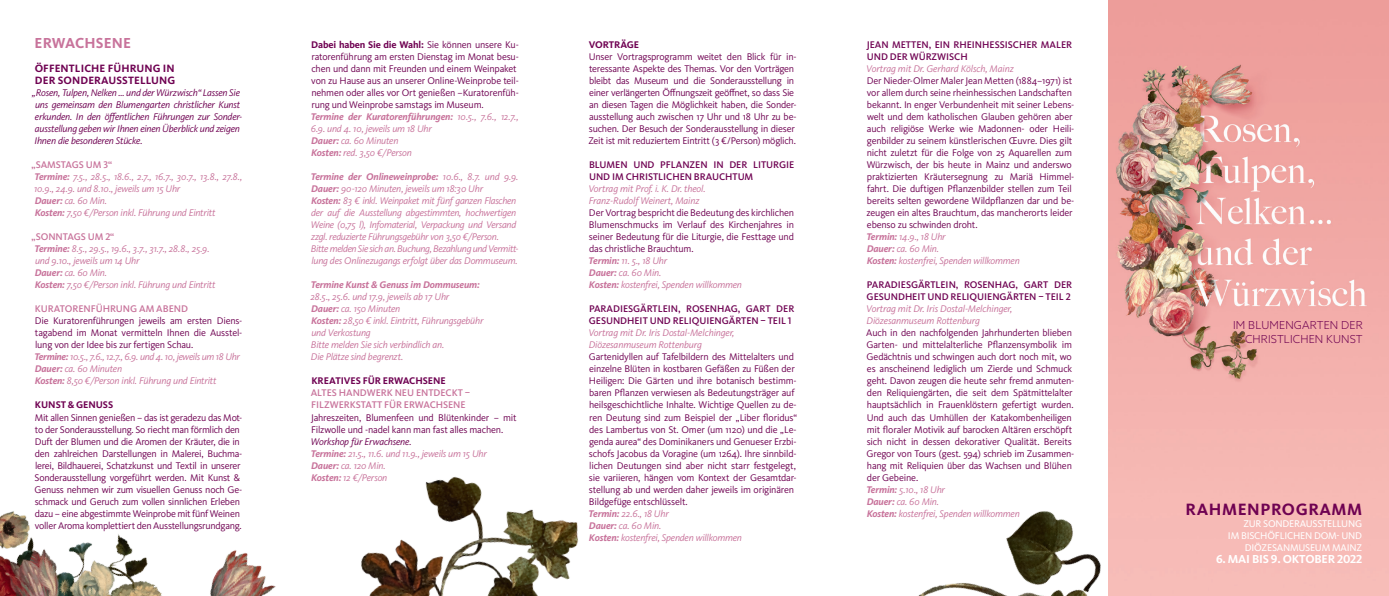
<style>
.page{position:relative;width:1389px;height:596px;background:#fff}
.page>*{position:absolute;margin:0;border:0;box-sizing:border-box;transform-origin:0 0}
.t1{font:700 17px "Kievit OT";letter-spacing:.035em;color:#6f0252}
.t2{font:700 15px "Kievit OT";letter-spacing:.01em;color:#c8739b}
.t3{font:700 12px "Kievit OT";letter-spacing:-.01em;color:#fff}
.t4{font:700 11px/12px "Kievit OT";letter-spacing:.01em;color:#6f0252}
.t5{font:300 11px/14px "Azo Sans";letter-spacing:.01em;color:#6f0252;text-align:right}
.t6{font:10.1px/12px "Kievit OT";letter-spacing:-.02em;color:#fff;text-align:right}
.t7{font:10px/12px "Kievit OT";letter-spacing:-.02em;color:#6f0252}
.t8{font:italic 10px/12px "Kievit OT";letter-spacing:-.02em;color:#c8739b}
.t9{font:500 10px/12px "Kievit OT";letter-spacing:-.005em;color:#6f0252}
.t10{font:italic 10px/12px "Kievit OT";letter-spacing:-.02em;color:#6f0252}
.t11{font:500 10px/12px "Kievit OT";letter-spacing:-.005em;color:#c8739b}
.t12{font:700 10px "Kievit OT";letter-spacing:-.005em;color:#6f0252}
.t13{font:italic 700 10px "Kievit OT";letter-spacing:-.01em;color:#c8739b}
.s1{font-weight:500;font-style:normal}
.s2{font-weight:700}
.s3{font-weight:700;font-style:italic;color:#c8739b}
.s4{font-style:italic;color:#c8739b}
.s5{color:#6f0252}
</style>
<div class="page">
<img style="left:1108px;top:0;width:281px;height:595px">
<img style="left:0;top:511px;width:243px;height:84px">
<div style="left:167px;top:584px;width:26px;height:11px;background:#fff"></div>
<img style="left:243px;top:476px;width:336px;height:119px">
<img style="left:919px;top:388px;width:243px;height:207px">
<h2 class="t2" style="left:35px;top:34px;width:98px">ERWACHSENE</h2>
<p class="t4" style="left:35px;top:62px;width:142px">ÖFFENTLICHE FÜHRUNG IN<br>DER SONDERAUSSTELLUNG</p>
<p class="t10" style="left:32px;top:87px;width:212px">„Rosen, Tulpen, Nelken … und der Würzwisch“ Lassen Sie uns gemeinsam den Blumengarten christlicher Kunst erkunden. In den öffentlichen Führungen zur Sonder&shy;ausstellung geben wir Ihnen einen Überblick und zeigen Ihnen die besonderen Stücke.</p>
<p class="t8" style="left:32px;top:159px;width:212px"><span class="s1">„SAMSTAGS UM 3“<br></span><span class="s2">Termine:</span> 7.5., 28.5., 18.6., 2.7., 16.7., 30.7., 13.8., 27.8., 10.9., 24.9. und 8.10., jeweils um 15 Uhr<br><span class="s2">Dauer:</span> ca. 60 Min.<br><span class="s2">Kosten:</span> 7,50 €/Person inkl. Führung und Eintritt</p>
<p class="t8" style="left:32px;top:231px;width:185px"><span class="s1">„SONNTAGS UM 2“<br></span><span class="s2">Termine:</span> 8.5., 29.5., 19.6., 3.7., 31.7., 28.8., 25.9. und 9.10., jeweils um 14 Uhr<br><span class="s2">Dauer:</span> ca. 60 Min.<br><span class="s2">Kosten:</span> 7,50 €/Person inkl. Führung und Eintritt</p>
<p class="t11" style="left:35px;top:303px;width:155px">KURATORENFÜHRUNG AM ABEND</p>
<p class="t7" style="left:34px;top:315px;width:210px">Die Kuratorenführungen jeweils am ersten Diens&shy;tagabend im Monat vermitteln Ihnen die Ausstel&shy;lung von der Idee bis zur fertigen Schau.<br><span class="s3">Termine:</span> <span class="s4">10.5., 7.6., 12.7., 6.9. und 4. 10, jeweils um 18 Uhr </span><span class="s3">Dauer:</span> <span class="s4">ca. 60 Minuten<br></span><span class="s3">Kosten:</span> <span class="s4">8,50 €/Person inkl. Führung und Eintritt</span></p>
<p class="t12" style="left:35px;top:399px;width:80px">KUNST &amp; GENUSS</p>
<p class="t7" style="left:35px;top:411px;width:209px">Mit allen Sinnen genießen – das ist geradezu das Mot&shy;to der Sonderausstellung. So riecht man förmlich den Duft der Blumen und die Aromen der Kräuter, die in den zahlreichen Darstellungen in Malerei, Buchma&shy;lerei, Bildhauerei, Schatzkunst und Textil in unserer Sonderausstellung vorgeführt werden. Mit Kunst &amp; Genuss nehmen wir zum visuellen Genuss noch Ge&shy;schmack und Geruch zum vollen sinnlichen Erleben dazu – eine abgestimmte Weinprobe mit fünf Weinen voller Aroma komplettiert den Ausstellungsrundgang.</p>
<p class="t7" style="left:311px;top:39px;width:210px"><span class="s2">Dabei haben Sie die Wahl:</span> Sie können unsere Ku&shy;ratorenführung am ersten Dienstag im Monat besu&shy;chen und dann mit Freunden und einem Weinpaket von zu Hause aus an unserer Online-Weinprobe teil&shy;nehmen oder alles vor Ort genießen –Kuratorenfüh&shy;rung und Weinprobe samstags im Museum.<br><span class="s3">Termine der Kuratorenführungen:</span> <span class="s4">10.5., 7.6., 12.7., 6.9. und 4. 10, jeweils um 18 Uhr<br></span><span class="s3">Dauer:</span> <span class="s4">ca. 60 Minuten<br></span><span class="s3">Kosten:</span> <span class="s4">red. 3,50 €/Person</span></p>
<p class="t8" style="left:311px;top:171px;width:209px"><span class="s2">Termine der Onlineweinprobe:</span> 10.6., 8.7. und 9.9.<br><span class="s2">Dauer:</span> 90-120 Minuten, jeweils um 18:30 Uhr<br><span class="s2">Kosten:</span> 83 € inkl. Weinpaket mit fünf ganzen Flaschen der auf die Ausstellung abgestimmten, hochwertigen Weine (0,75 l), Infomaterial, Verpackung und Versand zzgl. reduzierte Führungsgebühr von 3,50 €/Person.<br>Bitte melden Sie sich an. Buchung, Bezahlung und Vermitt&shy;lung des Onlinezugangs erfolgt über das Dommuseum.</p>
<p class="t13" style="left:311px;top:279px;width:171px">Termine Kunst &amp; Genuss im Dommuseum:</p>
<p class="t8" style="left:310px;top:291px;width:175px">28.5., 25.6. und 17.9, jeweils ab 17 Uhr<br><span class="s2">Dauer:</span> ca. 150 Minuten<br><span class="s2">Kosten:</span> 28,50 € inkl. Eintritt, Führungsgebühr und Verkostung<br>Bitte melden Sie sich verbindlich an.<br>Die Plätze sind begrenzt.</p>
<p class="t12" style="left:311px;top:375px;width:136px">KREATIVES FÜR ERWACHSENE</p>
<p class="t11" style="left:311px;top:387px;width:161px">ALTES HANDWERK NEU ENTDECKT –<br>FILZWERKSTATT FÜR ERWACHSENE</p>
<p class="t7" style="left:311px;top:411px;width:207px">Jahreszeiten, Blumenfeen und Blütenkinder – mit<br>Filzwolle und -nadel kann man fast alles machen.</p>
<p class="t8" style="left:311px;top:435px;width:178px"><span class="s5">Workshop für Erwachsene.<br></span><span class="s2">Termine:</span> 21.5., 11.6. und 11.9., jeweils um 15 Uhr<br><span class="s2">Dauer:</span> ca. 120 Min.<br><span class="s2">Kosten:</span> 12 €/Person</p>
<p class="t12" style="left:589px;top:39px;width:52px">VORTRÄGE</p>
<p class="t7" style="left:588px;top:51px;width:210px">Unser Vortragsprogramm weitet den Blick für in&shy;teressante Aspekte des Themas. Vor den Vorträgen bleibt das Museum und die Sonderausstellung in einer verlängerten Öffnungszeit geöffnet, so dass Sie an diesen Tagen die Möglichkeit haben, die Sonder&shy;ausstellung auch zwischen 17 Uhr und 18 Uhr zu be&shy;suchen. Der Besuch der Sonderausstellung in dieser Zeit ist mit reduziertem Eintritt (3 €/Person) möglich.</p>
<p class="t9" style="left:589px;top:159px;width:207px">BLUMEN UND PFLANZEN IN DER LITURGIE<br>UND IM CHRISTLICHEN BRAUCHTUM</p>
<p class="t8" style="left:588px;top:183px;width:119px">Vortrag mit Prof. i. K. Dr. theol.<br>Franz-Rudolf Weinert, Mainz</p>
<p class="t7" style="left:589px;top:207px;width:207px">Der Vortrag bespricht die Bedeutung des kirchlichen Blumenschmucks im Verlauf des Kirchenjahres in seiner Bedeutung für die Liturgie, die Festtage und das christliche Brauchtum.<br><span class="s3">Termin:</span> <span class="s4">11. 5., 18 Uhr<br></span><span class="s3">Dauer:</span> <span class="s4">ca. 60 Min.<br></span><span class="s3">Kosten:</span> <span class="s4">kostenfrei, Spenden willkommen</span></p>
<p class="t9" style="left:589px;top:303px;width:207px">PARADIESGÄRTLEIN, ROSENHAG, GART DER<br>GESUNDHEIT UND RELIQUIENGÄRTEN – TEIL 1</p>
<p class="t8" style="left:588px;top:327px;width:147px">Vortrag mit Dr. Iris Dostal-Melchinger,<br>Diözesanmuseum Rottenburg</p>
<p class="t7" style="left:589px;top:351px;width:210px">Gartenidyllen auf Tafelbildern des Mittelalters und einzelne Blüten in kostbaren Gefäßen zu Füßen der Heiligen: Die Gärten und ihre botanisch bestimm&shy;baren Pflanzen verwiesen als Bedeutungsträger auf heilsgeschichtliche Inhalte. Wichtige Quellen zu de&shy;ren Deutung sind zum Beispiel der „Liber floridus“ des Lambertus von St. Omer (um 1120) und die „Le&shy;genda aurea“ des Dominikaners und Genueser Erzbi&shy;schofs Jacobus da Voragine (um 1264). Ihre sinnbild&shy;lichen Deutungen sind aber nicht starr festgelegt, sie variieren, hängen vom Kontext der Gesamtdar&shy;stellung ab und werden daher jeweils im originären Bildgefüge entschlüsselt.<br><span class="s3">Termin:</span> <span class="s4">22.6., 18 Uhr<br></span><span class="s3">Dauer:</span> <span class="s4">ca. 60 Min.<br></span><span class="s3">Kosten:</span> <span class="s4">kostenfrei, Spenden willkommen</span></p>
<p class="t9" style="left:867px;top:39px;width:207px">JEAN METTEN, EIN RHEINHESSISCHER MALER<br>UND DER WÜRZWISCH</p>
<p class="t8" style="left:866px;top:63px;width:149px">Vortrag mit Dr. Gerhard Kölsch, Mainz</p>
<p class="t7" style="left:866px;top:75px;width:210px">Der Nieder-Olmer Maler Jean Metten (1884–1971) ist vor allem durch seine rheinhessischen Landschaften bekannt. In enger Verbundenheit mit seiner Lebens&shy;welt und dem katholischen Glauben gehören aber auch religiöse Werke wie Madonnen- oder Heili&shy;genbilder zu seinem künstlerischen Œuvre. Dies gilt nicht zuletzt für die Folge von 25 Aquarellen zum Würzwisch, der bis heute in Mainz und anderswo praktizierten Kräutersegnung zu Mariä Himmel&shy;fahrt. Die duftigen Pflanzenbilder stellen zum Teil bereits selten gewordene Wildpflanzen dar und be&shy;zeugen ein altes Brauchtum, das mancherorts leider ebenso zu schwinden droht.<br><span class="s3">Termin:</span> <span class="s4">14.9., 18 Uhr<br></span><span class="s3">Dauer:</span> <span class="s4">ca. 60 Min.<br></span><span class="s3">Kosten:</span> <span class="s4">kostenfrei, Spenden willkommen</span></p>
<p class="t9" style="left:867px;top:279px;width:207px">PARADIESGÄRTLEIN, ROSENHAG, GART DER<br>GESUNDHEIT UND RELIQUIENGÄRTEN – TEIL 2</p>
<p class="t8" style="left:866px;top:303px;width:147px">Vortrag mit Dr. Iris Dostal-Melchinger,<br>Diözesanmuseum Rottenburg</p>
<p class="t7" style="left:866px;top:327px;width:210px">Auch in den nachfolgenden Jahrhunderten blieben Garten- und mittelalterliche Pflanzensymbolik im Gedächtnis und schwingen auch dort noch mit, wo es anscheinend lediglich um Zierde und Schmuck geht. Davon zeugen die heute sehr fremd anmuten&shy;den Reliquiengärten, die seit dem Spätmittelalter hauptsächlich in Frauenklöstern gefertigt wurden.<br>Und auch das Umhüllen der Katakombenheiligen mit floraler Motivik auf barocken Altären erschöpft sich nicht in dessen dekorativer Qualität. Bereits Gregor von Tours (gest. 594) schrieb im Zusammen&shy;hang mit Reliquien über das Wachsen und Blühen der Gebeine.<br><span class="s3">Termin:</span> <span class="s4">5.10., 18 Uhr<br></span><span class="s3">Dauer:</span> <span class="s4">ca. 60 Min.<br></span><span class="s3">Kosten:</span> <span class="s4">kostenfrei, Spenden willkommen</span></p>
<p class="t5" style="left:1233px;top:318px;width:131px">IM BLUMENGARTEN DER<br>CHRISTLICHEN KUNST</p>
<h1 class="t1" style="left:1186px;top:499px;width:178px">RAHMENPROGRAMM</h1>
<p class="t6" style="left:1228px;top:517px;width:136px">ZUR SONDERAUSSTELLUNG<br>IM BISCHÖFLICHEN DOM- UND<br>DIÖZESANMUSEUM MAINZ</p>
<p class="t3" style="left:1216px;top:551px;width:148px">6. MAI BIS 9. OKTOBER 2022</p>
</div>
